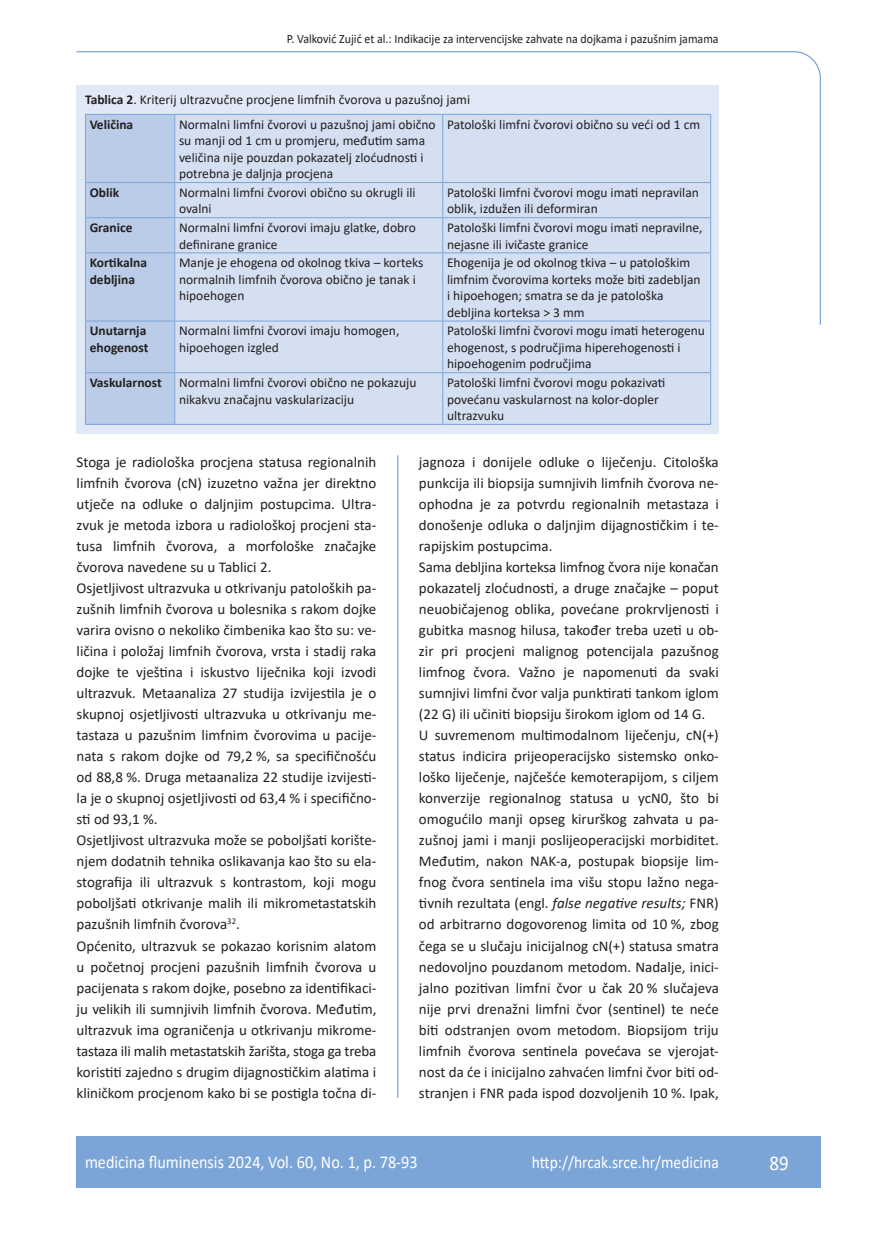
<style>
.page{position:relative;width:872px;height:1234px;background:#fff}
.page>*{position:absolute;margin:0;border:0;box-sizing:border-box;transform-origin:0 0}
.t1{font:21px "Calibri";color:#fff;scale:.9 1}
.t2{font:18px "Calibri";color:#fff;scale:.9 1}
.t3{font:17.25px "Calibri";color:#fff;scale:.9 1}
.osnovni_tekst{font:15px/21px "Calibri";color:#231f20;text-align:justify}
.tablica{font:13.5px/16.5px "Calibri";color:#231f20}
.tablica-2{font:700 13.5px/16.5px "Calibri";color:#231f20}
.potpis_slika{font:13.5px "Calibri";color:#231f20}
.glava{font:12.75px "Calibri";color:#231f20;scale:.94 1}
.s1{font-weight:700}
.s2{font-style:italic}
</style>
<div class="page">
<svg style="left:76px;top:51px;width:745px;height:275px"></svg>
<hr style="left:397px;top:455px;width:1px;height:642px;background:#7ca5d7">
<div style="left:77px;top:1135px;width:744px;height:51px;background:#7ca5d7"></div>
<div style="left:77px;top:85px;width:642px;height:348px;background:#e1e9f6"></div>
<div style="left:86px;top:115px;width:88px;height:309px;background:#bacce8"></div>
<div style="left:175px;top:115px;width:535px;height:309px;background:#d4dff1"></div>
<hr style="left:85px;top:114px;width:90px;height:1px;background:#7ca5d7">
<hr style="left:85px;top:115px;width:1px;height:67px;background:#7ca5d7">
<hr style="left:175px;top:114px;width:268px;height:1px;background:#7ca5d7">
<hr style="left:174px;top:115px;width:1px;height:67px;background:#7ca5d7">
<hr style="left:443px;top:114px;width:268px;height:1px;background:#7ca5d7">
<hr style="left:442px;top:115px;width:1px;height:67px;background:#7ca5d7">
<hr style="left:710px;top:115px;width:1px;height:67px;background:#7ca5d7">
<hr style="left:85px;top:182px;width:90px;height:1px;background:#7ca5d7">
<hr style="left:85px;top:183px;width:1px;height:34px;background:#7ca5d7">
<hr style="left:175px;top:182px;width:268px;height:1px;background:#7ca5d7">
<hr style="left:174px;top:183px;width:1px;height:34px;background:#7ca5d7">
<hr style="left:443px;top:182px;width:268px;height:1px;background:#7ca5d7">
<hr style="left:442px;top:183px;width:1px;height:34px;background:#7ca5d7">
<hr style="left:710px;top:183px;width:1px;height:34px;background:#7ca5d7">
<hr style="left:85px;top:217px;width:90px;height:1px;background:#7ca5d7">
<hr style="left:85px;top:218px;width:1px;height:34px;background:#7ca5d7">
<hr style="left:175px;top:217px;width:268px;height:1px;background:#7ca5d7">
<hr style="left:174px;top:218px;width:1px;height:34px;background:#7ca5d7">
<hr style="left:443px;top:217px;width:268px;height:1px;background:#7ca5d7">
<hr style="left:442px;top:218px;width:1px;height:34px;background:#7ca5d7">
<hr style="left:710px;top:218px;width:1px;height:34px;background:#7ca5d7">
<hr style="left:85px;top:252px;width:90px;height:1px;background:#7ca5d7">
<hr style="left:85px;top:253px;width:1px;height:67px;background:#7ca5d7">
<hr style="left:175px;top:252px;width:268px;height:1px;background:#7ca5d7">
<hr style="left:174px;top:253px;width:1px;height:67px;background:#7ca5d7">
<hr style="left:443px;top:252px;width:268px;height:1px;background:#7ca5d7">
<hr style="left:442px;top:253px;width:1px;height:67px;background:#7ca5d7">
<hr style="left:710px;top:253px;width:1px;height:67px;background:#7ca5d7">
<hr style="left:85px;top:320px;width:90px;height:1px;background:#7ca5d7">
<hr style="left:85px;top:321px;width:1px;height:51px;background:#7ca5d7">
<hr style="left:175px;top:320px;width:268px;height:1px;background:#7ca5d7">
<hr style="left:174px;top:321px;width:1px;height:51px;background:#7ca5d7">
<hr style="left:443px;top:320px;width:268px;height:1px;background:#7ca5d7">
<hr style="left:442px;top:321px;width:1px;height:51px;background:#7ca5d7">
<hr style="left:710px;top:321px;width:1px;height:51px;background:#7ca5d7">
<hr style="left:85px;top:372px;width:90px;height:1px;background:#7ca5d7">
<hr style="left:85px;top:373px;width:1px;height:51px;background:#7ca5d7">
<hr style="left:175px;top:372px;width:268px;height:1px;background:#7ca5d7">
<hr style="left:174px;top:373px;width:1px;height:51px;background:#7ca5d7">
<hr style="left:443px;top:372px;width:268px;height:1px;background:#7ca5d7">
<hr style="left:442px;top:373px;width:1px;height:51px;background:#7ca5d7">
<hr style="left:710px;top:373px;width:1px;height:51px;background:#7ca5d7">
<hr style="left:85px;top:424px;width:90px;height:1px;background:#7ca5d7">
<hr style="left:175px;top:424px;width:268px;height:1px;background:#7ca5d7">
<hr style="left:443px;top:424px;width:268px;height:1px;background:#7ca5d7">
<p class="glava" style="left:287px;top:29px;width:461px">P. Valković Zujić et al.: Indikacije za intervencijske zahvate na dojkama i pazušnim jamama</p>
<p class="potpis_slika" style="left:85px;top:90px;width:386px"><span class="s1">Tablica 2</span>. Kriterij ultrazvučne procjene limfnih čvorova u pazušnoj jami</p>
<p class="tablica-2" style="left:90px;top:116px;width:45px">Veličina</p>
<p class="tablica" style="left:179px;top:116px;width:258px">Normalni limfni čvorovi u pazušnoj jami obično su manji od 1 cm u promjeru, međutim sama veličina nije pouzdan pokazatelj zloćudnosti i potrebna je daljnja procjena</p>
<p class="tablica" style="left:447px;top:116px;width:255px">Patološki limfni čvorovi obično su veći od 1 cm</p>
<p class="tablica-2" style="left:90px;top:184px;width:31px">Oblik</p>
<p class="tablica" style="left:179px;top:184px;width:238px">Normalni limfni čvorovi obično su okrugli ili ovalni</p>
<p class="tablica" style="left:447px;top:184px;width:253px">Patološki limfni čvorovi mogu imati nepravilan oblik, izdužen ili deformiran</p>
<p class="tablica-2" style="left:90px;top:219px;width:44px">Granice</p>
<p class="tablica" style="left:179px;top:219px;width:238px">Normalni limfni čvorovi imaju glatke, dobro definirane granice</p>
<p class="tablica" style="left:447px;top:219px;width:257px">Patološki limfni čvorovi mogu imati nepravilne, nejasne ili ivičaste granice</p>
<p class="tablica-2" style="left:90px;top:254px;width:59px">Kortikalna debljina</p>
<p class="tablica" style="left:179px;top:254px;width:246px">Manje je ehogena od okolnog tkiva – korteks normalnih limfnih čvorova obično je tanak i hipoehogen</p>
<p class="tablica" style="left:447px;top:254px;width:255px">Ehogenija je od okolnog tkiva – u patološkim limfnim čvorovima korteks može biti zadebljan i hipoehogen; smatra se da je patološka debljina korteksa &gt; 3 mm</p>
<p class="tablica-2" style="left:90px;top:322px;width:60px">Unutarnja ehogenost</p>
<p class="tablica" style="left:179px;top:322px;width:222px">Normalni limfni čvorovi imaju homogen, hipoehogen izgled</p>
<p class="tablica" style="left:447px;top:322px;width:259px">Patološki limfni čvorovi mogu imati heterogenu ehogenost, s područjima hiperehogenosti i hipoehogenim područjima</p>
<p class="tablica-2" style="left:90px;top:374px;width:74px">Vaskularnost</p>
<p class="tablica" style="left:179px;top:374px;width:239px">Normalni limfni čvorovi obično ne pokazuju nikakvu značajnu vaskularizaciju</p>
<p class="tablica" style="left:447px;top:374px;width:220px">Patološki limfni čvorovi mogu pokazivati povećanu vaskularnost na kolor-dopler ultrazvuku</p>
<p class="osnovni_tekst" style="left:77px;top:450px;width:301px">Stoga je radiološka procjena statusa regionalnih limfnih čvorova (cN) izuzetno važna jer direktno utječe na odluke o daljnjim postupcima. Ultra&shy;zvuk je metoda izbora u radiološkoj procjeni sta&shy;tusa limfnih čvorova, a morfološke značajke čvorova navedene su u Tablici 2.</p>
<p class="osnovni_tekst" style="left:77px;top:577px;width:301px">Osjetljivost ultrazvuka u otkrivanju patoloških pa&shy;zušnih limfnih čvorova u bolesnika s rakom dojke varira ovisno o nekoliko čimbenika kao što su: ve&shy;ličina i položaj limfnih čvorova, vrsta i stadij raka dojke te vještina i iskustvo liječnika koji izvodi ultrazvuk. Metaanaliza 27 studija izvijestila je o skupnoj osjetljivosti ultrazvuka u otkrivanju me&shy;tastaza u pazušnim limfnim čvorovima u pacije&shy;nata s rakom dojke od 79,2 %, sa specifičnošću od 88,8 %. Druga metaanaliza 22 studije izvijesti&shy;la je o skupnoj osjetljivosti od 63,4 % i specifično&shy;sti od 93,1 %.</p>
<p class="osnovni_tekst" style="left:77px;top:829px;width:301px">Osjetljivost ultrazvuka može se poboljšati korište&shy;njem dodatnih tehnika oslikavanja kao što su ela&shy;stografija ili ultrazvuk s kontrastom, koji mogu poboljšati otkrivanje malih ili mikrometastatskih pazušnih limfnih čvorova<sup>32</sup>.</p>
<p class="osnovni_tekst" style="left:77px;top:934px;width:301px">Općenito, ultrazvuk se pokazao korisnim alatom u početnoj procjeni pazušnih limfnih čvorova u pacijenata s rakom dojke, posebno za identifikaci&shy;ju velikih ili sumnjivih limfnih čvorova. Međutim, ultrazvuk ima ograničenja u otkrivanju mikrome&shy;tastaza ili malih metastatskih žarišta, stoga ga treba koristiti zajedno s drugim dijagnostičkim alatima i kliničkom procjenom kako bi se postigla točna di-</p>
<p class="osnovni_tekst" style="left:419px;top:450px;width:301px">jagnoza i donijele odluke o liječenju. Citološka punkcija ili biopsija sumnjivih limfnih čvorova ne&shy;ophodna je za potvrdu regionalnih metastaza i donošenje odluka o daljnjim dijagnostičkim i te&shy;rapijskim postupcima.</p>
<p class="osnovni_tekst" style="left:419px;top:555px;width:301px">Sama debljina korteksa limfnog čvora nije konačan pokazatelj zloćudnosti, a druge značajke – poput neuobičajenog oblika, povećane prokrvljenosti i gubitka masnog hilusa, također treba uzeti u ob&shy;zir pri procjeni malignog potencijala pazušnog limfnog čvora. Važno je napomenuti da svaki sumnjivi limfni čvor valja punktirati tankom iglom (22 G) ili učiniti biopsiju širokom iglom od 14 G.</p>
<p class="osnovni_tekst" style="left:419px;top:724px;width:301px">U suvremenom multimodalnom liječenju, cN(+) status indicira prijeoperacijsko sistemsko onko&shy;loško liječenje, najčešće kemoterapijom, s ciljem konverzije regionalnog statusa u ycN0, što bi omogućilo manji opseg kirurškog zahvata u pa&shy;zušnoj jami i manji poslijeoperacijski morbiditet.<br>Međutim, nakon NAK-a, postupak biopsije lim&shy;fnog čvora sentinela ima višu stopu lažno nega&shy;tivnih rezultata (engl. <span class="s2">false negative results;</span> FNR) od arbitrarno dogovorenog limita od 10 %, zbog čega se u slučaju inicijalnog cN(+) statusa smatra nedovoljno pouzdanom metodom. Nadalje, inici&shy;jalno pozitivan limfni čvor u čak 20 % slučajeva nije prvi drenažni limfni čvor (sentinel) te neće biti odstranjen ovom metodom. Biopsijom triju limfnih čvorova sentinela povećava se vjerojat&shy;nost da će i inicijalno zahvaćen limfni čvor biti od&shy;stranjen i FNR pada ispod dozvoljenih 10 %. Ipak,</p>
<p class="t2" style="left:85px;top:1149px;width:371px">medicina fluminensis 2024, Vol. 60, No. 1, p. 78-93</p>
<p class="t3" style="left:532px;top:1150px;width:209px">http://hrcak.srce.hr/medicina</p>
<p class="t1" style="left:769px;top:1147px;width:23px">89</p>
</div>
